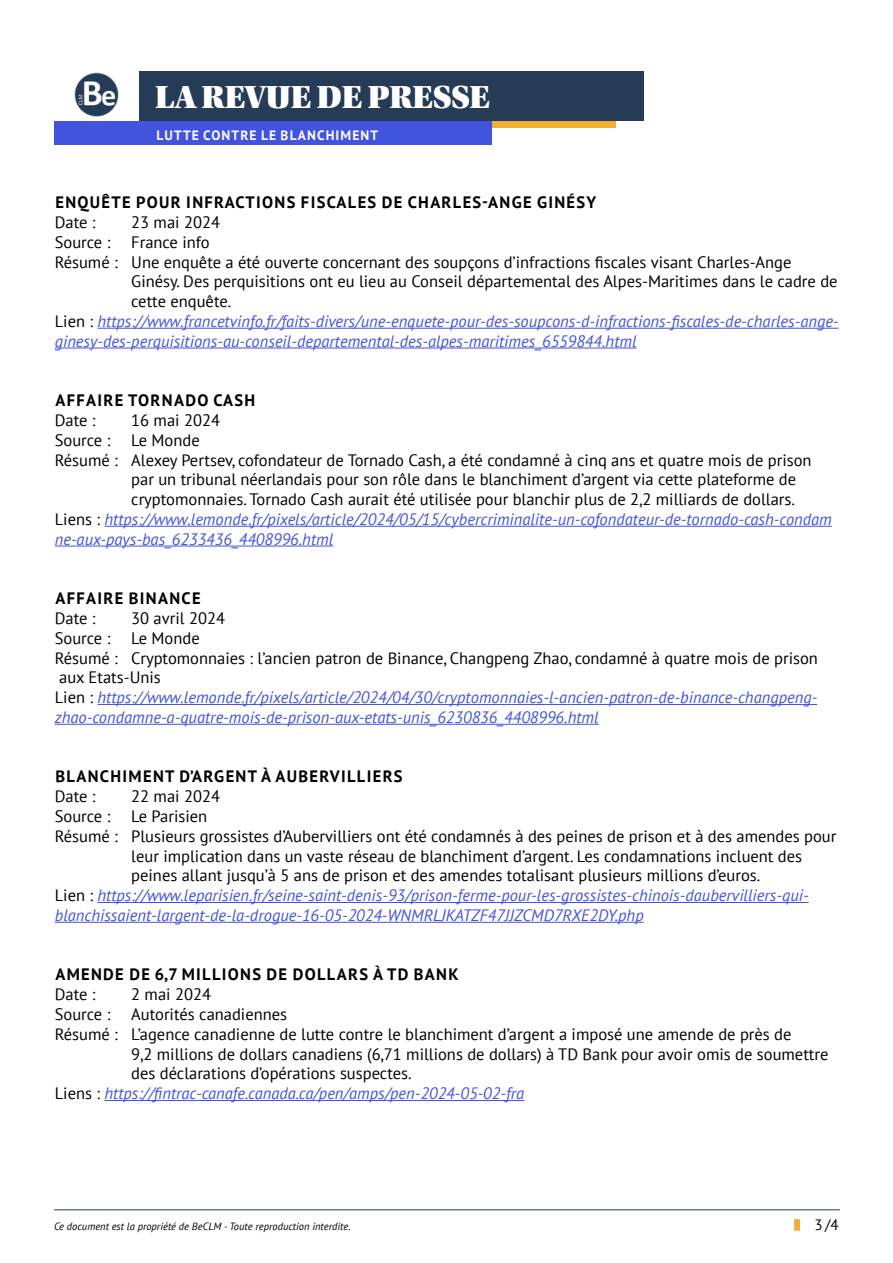
<style>
.page{position:relative;width:893px;height:1263px;background:#fff}
.page>*{position:absolute;margin:0;border:0;box-sizing:border-box;transform-origin:0 0}
.t1{font:33.75px "Utopia Std Black Headline";color:#fff}
.t2{font:16.5px "PT Sans";color:#000}
.t3{font:italic 16.5px/19.8px "PT Sans";color:#4253de}
.t4{font:700 16.5px "PT Sans";letter-spacing:.08em;color:#000}
.t5{font:15px "PT Sans";color:#000}
.t6{font:700 13.5px "PT Sans";letter-spacing:.08em;color:#fff}
.t7{font:italic 10.5px "PT Sans";color:#000}
.s1{font-style:normal;color:#000}
</style>
<div class="page">
<hr style="left:54px;top:1209px;width:786px;height:1px;background:#263c56">
<div style="left:794px;top:1219px;width:6px;height:12px;background:#f1ae34"></div>
<hr style="left:98px;top:328px;width:741px;height:1px;background:#4253de">
<hr style="left:55px;top:348px;width:582px;height:1px;background:#4253de">
<hr style="left:104px;top:526px;width:728px;height:1px;background:#4253de">
<hr style="left:55px;top:546px;width:278px;height:1px;background:#4253de">
<hr style="left:98px;top:704px;width:719px;height:1px;background:#4253de">
<hr style="left:55px;top:724px;width:544px;height:1px;background:#4253de">
<hr style="left:98px;top:902px;width:711px;height:1px;background:#4253de">
<hr style="left:55px;top:922px;width:589px;height:1px;background:#4253de">
<hr style="left:104px;top:1100px;width:420px;height:1px;background:#4253de">
<div style="left:492px;top:121px;width:124px;height:7px;background:#f1ae34"></div>
<div style="left:55px;top:121px;width:437px;height:24px;background:#4253de"></div>
<div style="left:139px;top:71px;width:504px;height:50px;background:#263c56"></div>
<img style="left:74px;top:72px;width:45px;height:45px">
<h1 class="t1" style="left:155px;top:80px;width:336px">LA REVUE DE PRESSE</h1>
<p class="t6" style="left:157px;top:126px;width:223px">LUTTE CONTRE LE BLANCHIMENT</p>
<p class="t4" style="left:55px;top:191px;width:542px">ENQUÊTE POUR INFRACTIONS FISCALES DE CHARLES-ANGE GINÉSY</p>
<p class="t2" style="left:55px;top:212px;width:42px">Date :</p>
<p class="t2" style="left:131px;top:212px;width:90px">23 mai 2024</p>
<p class="t2" style="left:55px;top:231px;width:57px">Source :</p>
<p class="t2" style="left:131px;top:231px;width:80px">France info</p>
<p class="t2" style="left:55px;top:251px;width:738px">Résumé : Une enquête a été ouverte concernant des soupçons d’infractions fiscales visant Charles-Ange</p>
<p class="t2" style="left:131px;top:271px;width:708px">Ginésy. Des perquisitions ont eu lieu au Conseil départemental des Alpes-Maritimes dans le cadre de</p>
<p class="t2" style="left:131px;top:291px;width:102px">cette enquête.</p>
<p class="t3" style="left:55px;top:311px;width:785px"><span class="s1">Lien :</span> https://www.francetvinfo.fr/faits-divers/une-enquete-pour-des-soupcons-d-infractions-fiscales-de-charles-ange-</p>
<p class="t3" style="left:55px;top:331px;width:583px">ginesy-des-perquisitions-au-conseil-departemental-des-alpes-maritimes_6559844.html</p>
<p class="t4" style="left:55px;top:389px;width:201px">AFFAIRE TORNADO CASH</p>
<p class="t2" style="left:55px;top:410px;width:42px">Date :</p>
<p class="t2" style="left:131px;top:410px;width:90px">16 mai 2024</p>
<p class="t2" style="left:55px;top:429px;width:57px">Source :</p>
<p class="t2" style="left:131px;top:429px;width:70px">Le Monde</p>
<p class="t2" style="left:55px;top:449px;width:758px">Résumé : Alexey Pertsev, cofondateur de Tornado Cash, a été condamné à cinq ans et quatre mois de prison</p>
<p class="t2" style="left:131px;top:469px;width:666px">par un tribunal néerlandais pour son rôle dans le blanchiment d’argent via cette plateforme de</p>
<p class="t2" style="left:131px;top:489px;width:665px">cryptomonnaies. Tornado Cash aurait été utilisée pour blanchir plus de 2,2 milliards de dollars.</p>
<p class="t3" style="left:55px;top:509px;width:779px"><span class="s1">Liens :</span> https://www.lemonde.fr/pixels/article/2024/05/15/cybercriminalite-un-cofondateur-de-tornado-cash-condam</p>
<p class="t3" style="left:55px;top:529px;width:280px">ne-aux-pays-bas_6233436_4408996.html</p>
<p class="t4" style="left:55px;top:587px;width:147px">AFFAIRE BINANCE</p>
<p class="t2" style="left:55px;top:608px;width:42px">Date :</p>
<p class="t2" style="left:131px;top:608px;width:95px">30 avril 2024</p>
<p class="t2" style="left:55px;top:627px;width:57px">Source :</p>
<p class="t3" style="left:55px;top:628px;width:765px;text-indent:76px"><span class="s1">Le Monde<br>Résumé : Cryptomonnaies : l’ancien patron de Binance, Changpeng Zhao, condamné à quatre mois de prison aux Etats-Unis<br>Lien :</span> https://www.lemonde.fr/pixels/article/2024/04/30/cryptomonnaies-l-ancien-patron-de-binance-changpeng&shy;zhao-condamne-a-quatre-mois-de-prison-aux-etats-unis_6230836_4408996.html</p>
<p class="t4" style="left:55px;top:766px;width:349px">BLANCHIMENT D’ARGENT À AUBERVILLIERS</p>
<p class="t2" style="left:55px;top:786px;width:42px">Date :</p>
<p class="t2" style="left:131px;top:786px;width:90px">22 mai 2024</p>
<p class="t2" style="left:55px;top:806px;width:57px">Source :</p>
<p class="t2" style="left:131px;top:806px;width:77px">Le Parisien</p>
<p class="t2" style="left:55px;top:825px;width:783px">Résumé : Plusieurs grossistes d’Aubervilliers ont été condamnés à des peines de prison et à des amendes pour</p>
<p class="t2" style="left:131px;top:845px;width:672px">leur implication dans un vaste réseau de blanchiment d’argent. Les condamnations incluent des</p>
<p class="t2" style="left:131px;top:865px;width:631px">peines allant jusqu’à 5 ans de prison et des amendes totalisant plusieurs millions d’euros.</p>
<p class="t3" style="left:55px;top:885px;width:755px"><span class="s1">Lien :</span> https://www.leparisien.fr/seine-saint-denis-93/prison-ferme-pour-les-grossistes-chinois-daubervilliers-qui-</p>
<p class="t3" style="left:55px;top:905px;width:590px">blanchissaient-largent-de-la-drogue-16-05-2024-WNMRLJKATZF47JJZCMD7RXE2DY.php</p>
<p class="t4" style="left:55px;top:964px;width:405px">AMENDE DE 6,7 MILLIONS DE DOLLARS À TD BANK</p>
<p class="t2" style="left:55px;top:984px;width:42px">Date :</p>
<p class="t2" style="left:131px;top:984px;width:81px">2 mai 2024</p>
<p class="t2" style="left:55px;top:1004px;width:57px">Source :</p>
<p class="t2" style="left:131px;top:1004px;width:157px">Autorités canadiennes</p>
<p class="t2" style="left:55px;top:1023px;width:738px">Résumé : L’agence canadienne de lutte contre le blanchiment d’argent a imposé une amende de près de</p>
<p class="t2" style="left:131px;top:1043px;width:699px">9,2 millions de dollars canadiens (6,71 millions de dollars) à TD Bank pour avoir omis de soumettre</p>
<p class="t2" style="left:131px;top:1063px;width:282px">des déclarations d’opérations suspectes.</p>
<p class="t3" style="left:55px;top:1083px;width:471px"><span class="s1">Liens :</span> https://fintrac-canafe.canada.ca/pen/amps/pen-2024-05-02-fra</p>
<p class="t7" style="left:54px;top:1219px;width:298px">Ce document est la propriété de BeCLM - Toute reproduction interdite.</p>
<p class="t5" style="left:814px;top:1215px;width:26px">3/4</p>
</div>
